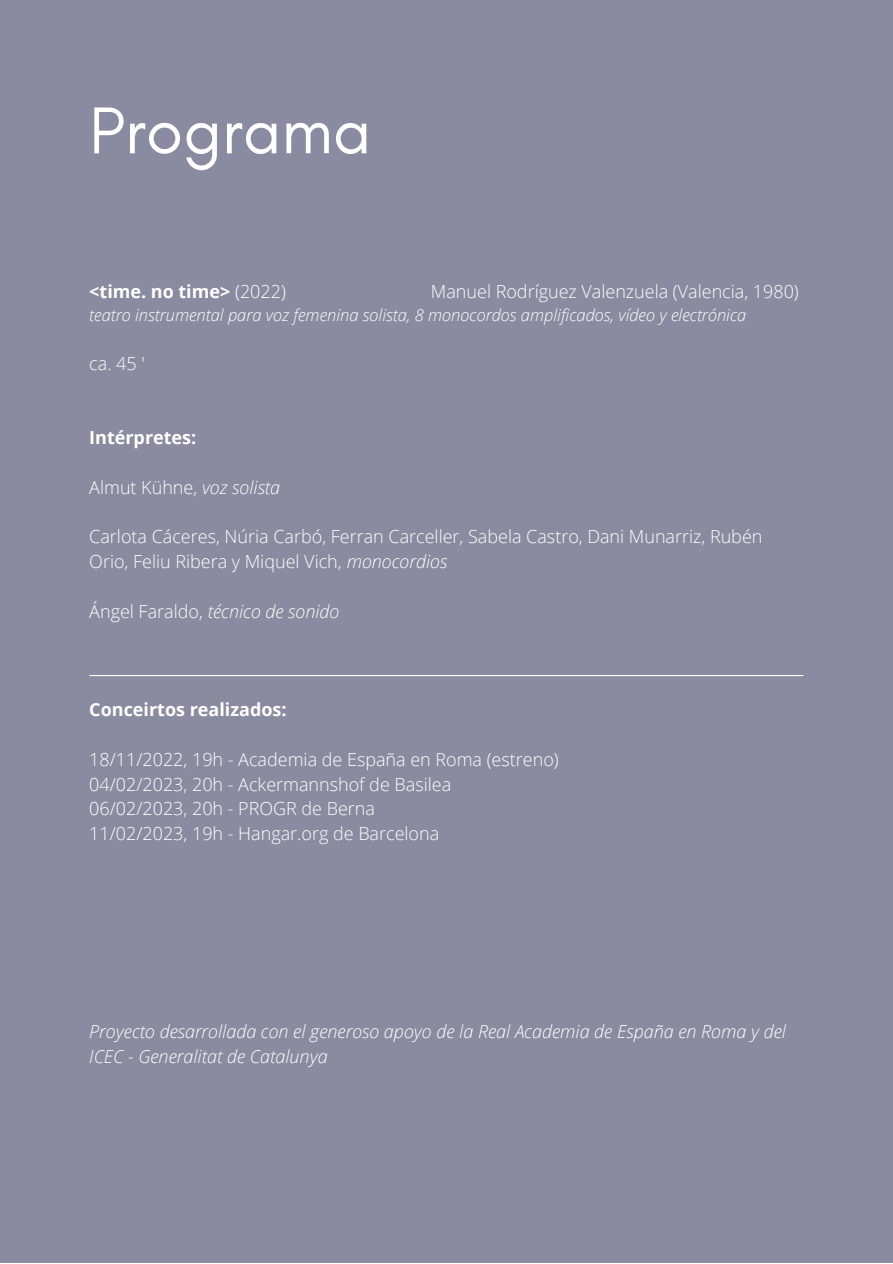
<style>
.page{position:relative;width:893px;height:1264px;background:#fff}
.page>*{position:absolute;margin:0;border:0;box-sizing:border-box;transform-origin:0 0}
.t1{font:67.5px "Glacial Indifference";color:#fff}
.t2{font:300 18px/24.8px "Open Sans";color:#fff}
.t3{font:italic 300 18px/24.8px "Open Sans";color:#fff}
.t4{font:700 18px "Open Sans";color:#fff}
.t5{font:italic 300 16.5px "Open Sans";color:#fff}
.s1{font-weight:300}
.s2{font-style:italic}
.s3{font-style:normal}
</style>
<div class="page">
<div style="left:0;top:0;width:892px;height:1262px;background:#8a8ba0"></div>
<hr style="left:90px;top:675px;width:712px;height:1px;background:#fff">
<h1 class="t1" style="left:89px;top:89px;width:283px">Programa</h1>
<p class="t4" style="left:89px;top:279px;width:198px">&lt;time. no time&gt; <span class="s1">(2022)</span></p>
<p class="t2" style="left:431px;top:279px;width:369px">Manuel Rodríguez Valenzuela (Valencia, 1980)</p>
<p class="t5" style="left:89px;top:303px;width:658px">teatro instrumental para voz femenina solista, 8 monocordos amplificados, vídeo y electrónica</p>
<p class="t2" style="left:89px;top:351px;width:57px">ca. 45 '</p>
<p class="t4" style="left:89px;top:425px;width:108px">Intérpretes:</p>
<p class="t2" style="left:89px;top:474px;width:192px">Almut Kühne, <span class="s2">voz solista</span></p>
<p class="t2" style="left:89px;top:524px;width:674px">Carlota Cáceres, Núria Carbó, Ferran Carceller, Sabela Castro, Dani Munarriz, Rubén<br>Orio, Feliu Ribera y Miquel Vich, <span class="s2">monocordios</span></p>
<p class="t3" style="left:89px;top:598px;width:252px"><span class="s3">Ángel Faraldo,</span> técnico de sonido</p>
<p class="t4" style="left:89px;top:697px;width:199px">Conceirtos realizados:</p>
<p class="t2" style="left:89px;top:746px;width:471px">18/11/2022, 19h - Academia de España en Roma (estreno)<br>04/02/2023, 20h - Ackermannshof de Basilea<br>06/02/2023, 20h - PROGR de Berna<br>11/02/2023, 19h - Hangar.org de Barcelona</p>
<p class="t3" style="left:89px;top:1018px;width:698px">Proyecto desarrollada con el generoso apoyo de la Real Academia de España en Roma y del<br>ICEC - Generalitat de Catalunya</p>
</div>
